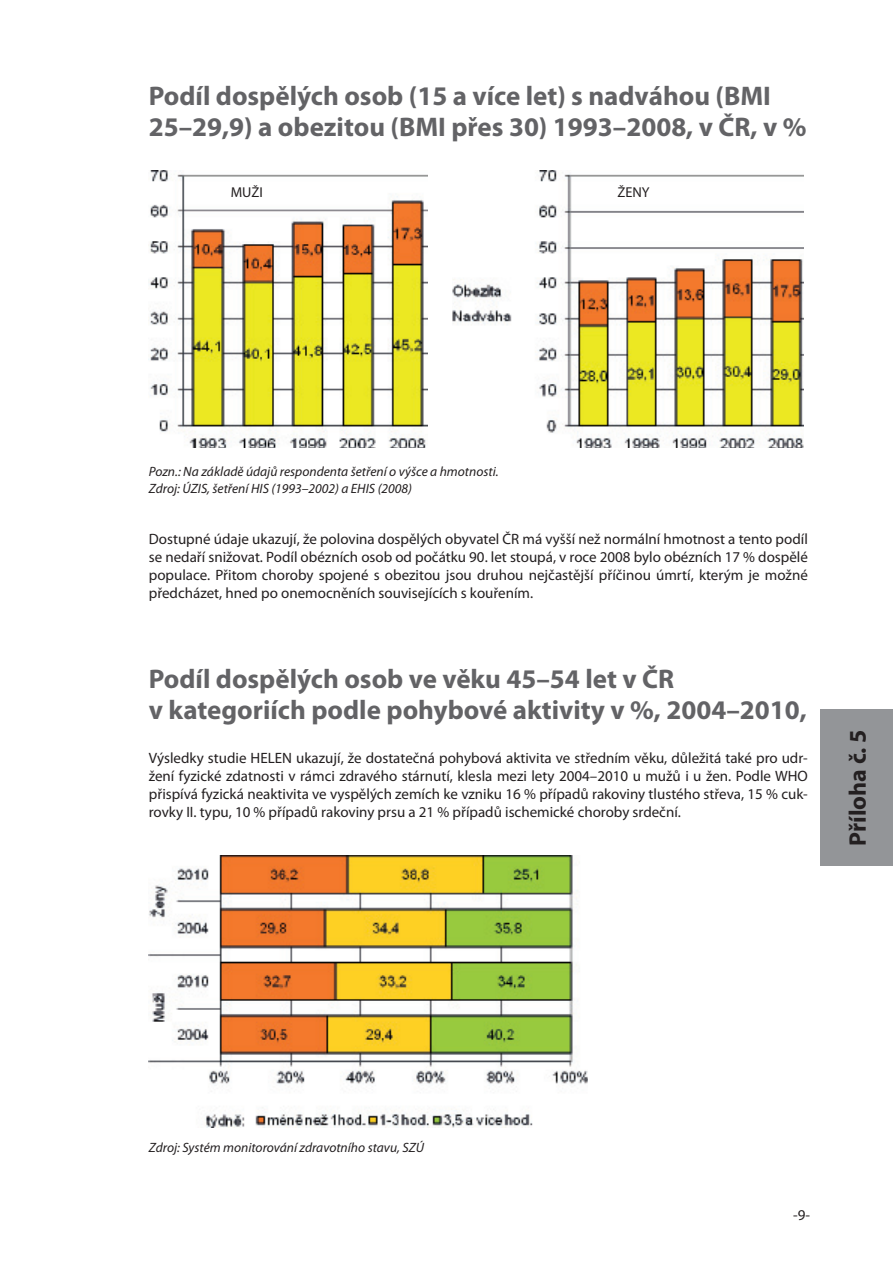
<style>
.page{position:relative;width:893px;height:1263px;background:#fff}
.page>*{position:absolute;margin:0;border:0;box-sizing:border-box;transform-origin:0 0}
.t1{font:700 27px/31px "Myriad Pro";color:#636366}
.t2{font:700 24px "Myriad Pro";color:#231f20}
.t3{font:15px/18px "Myriad Pro";color:#231f20;text-align:justify}
.t4{font:14.4px "Myriad Pro";color:#231f20}
.t5{font:italic 13.5px/16.2px "Myriad Pro";color:#231f20}
</style>
<div class="page">
<div style="left:821px;top:709px;width:72px;height:157px;background:#939598"></div>
<img style="left:149px;top:170px;width:278px;height:278px">
<img style="left:452px;top:170px;width:352px;height:278px">
<img style="left:149px;top:855px;width:438px;height:272px">
<h1 class="t1" style="left:149px;top:80px;width:659px">Podíl dospělých osob (15 a více let) s nadváhou (BMI<br>25–29,9) a obezitou (BMI přes 30) 1993–2008, v Čr, v %</h1>
<p class="t4" style="left:231px;top:183px;width:34px">MUŽI</p>
<p class="t4" style="left:618px;top:183px;width:34px">ŽENY</p>
<p class="t5" style="left:149px;top:463px;width:351px">Pozn.: Na základě údajů respondenta šetření o výšce a hmotnosti.<br>Zdroj: ÚZIS, šetření HIS (1993–2002) a EHIS (2008)</p>
<p class="t3" style="left:149px;top:529px;width:661px">Dostupné údaje ukazují, že polovina dospělých obyvatel ČR má vyšší než normální hmotnost a tento podíl se nedaří snižovat. Podíl obézních osob od počátku 90. let stoupá, v roce 2008 bylo obézních 17 % dospělé populace. Přitom choroby spojené s obezitou jsou druhou nejčastější příčinou úmrtí, kterým je možné předcházet, hned po onemocněních souvisejících s kouřením.</p>
<h1 class="t1" style="left:149px;top:663px;width:659px">Podíl dospělých osob ve věku 45–54 let v Čr<br>v kategoriích podle pohybové aktivity v %, 2004–2010,</h1>
<p class="t3" style="left:149px;top:749px;width:661px">Výsledky studie HELEN ukazují, že dostatečná pohybová aktivita ve středním věku, důležitá také pro udr&shy;žení fyzické zdatnosti v rámci zdravého stárnutí, klesla mezi lety 2004–2010 u mužů i u žen. Podle WHO přispívá fyzická neaktivita ve vyspělých zemích ke vzniku 16 % případů rakoviny tlustého střeva, 15 % cuk&shy;rovky II. typu, 10 % případů rakoviny prsu a 21 % případů ischemické choroby srdeční.</p>
<h2 class="t2" style="left:842px;top:846px;width:118px;rotate:-90deg">Příloha č. 5</h2>
<p class="t5" style="left:149px;top:1139px;width:277px">Zdroj: Systém monitorování zdravotního stavu, SZÚ</p>
<p class="t3" style="left:793px;top:1205px;width:18px">-9-</p>
</div>
